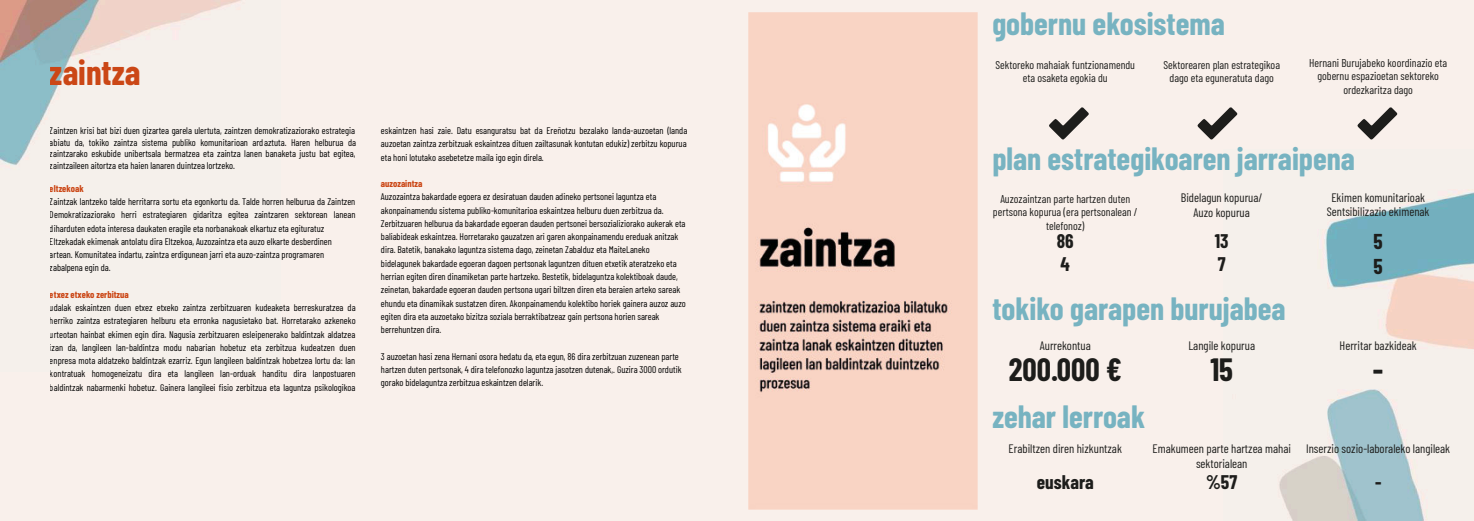
<style>
.page{position:relative;width:1474px;height:521px;background:#fff}
.page>*{position:absolute;margin:0;border:0;box-sizing:border-box;transform-origin:0 0}
.t1{font:700 35px "Barlow Condensed";color:#cb4716}
.t2{font:700 31.5px "Barlow Condensed";color:#77b3c1}
.t3{font:700 31.5px "Barlow Condensed";color:#1d1d1b}
.t4{font:700 21px/25.2px "Barlow Condensed";color:#1d1d1b}
.t5{font:700 19.25px/23.1px "Barlow Condensed";color:#1d1d1b}
.t6{font:12.25px/14.7px "Barlow Condensed";color:#1d1d1b;text-align:center}
.t7{font:11.38px/13.7px "Barlow Condensed";color:#1d1d1b;text-align:center}
.t8{font:9.62px/13.2px "Barlow Condensed";color:#000;text-align:justify}
.t9{font:700 9.62px "Barlow Condensed";color:#cb4716}
</style>
<div class="page">
<div style="left:0;top:0;width:1473px;height:521px;background:#f9f0eb"></div>
<img style="left:0;top:1px;width:280px;height:371px">
<img style="left:1223px;top:149px;width:250px;height:372px">
<img style="left:748px;top:13px;width:229px;height:496px">
<svg style="left:1357px;top:107px;width:40px;height:33px"></svg>
<svg style="left:1048px;top:107px;width:41px;height:33px"></svg>
<svg style="left:1197px;top:107px;width:40px;height:33px"></svg>
<h1 class="t1" style="left:50px;top:47px;width:92px">zaintza</h1>
<p class="t8" style="left:50px;top:124px;width:308px;line-height:11.5px">Zaintzen krisi bat bizi duen gizartea garela ulertuta, zaintzen demokratizaziorako estrategia abiatu da, tokiko zaintza sistema publiko komunitarioan ardaztuta. Haren helburua da zaintzarako eskubide unibertsala bermatzea eta zaintza lanen banaketa justu bat egitea, zaintzaileen aitortza eta haien lanaren duintzea lortzeko.</p>
<p class="t9" style="left:50px;top:181px;width:35px">eltzekoak</p>
<p class="t8" style="left:50px;top:195px;width:307px;text-align:left">Zaintzak lantzeko talde herritarra sortu eta egonkortu da. Talde horren helburua da Zaintzen Demokratizaziorako herri estrategiaren gidaritza egitea zaintzaren sektorean lanean diharduten edota interesa daukaten eragile eta norbanakoak elkartuz eta egituratuz Eltzekadak ekimenak antolatu dira Eltzekoa, Auzozaintza eta auzo elkarte desberdinen artean. Komunitatea indartu, zaintza erdigunean jarri eta auzo-zaintza programaren zabalpena egin da.</p>
<p class="t9" style="left:50px;top:288px;width:81px">etxez etxeko zerbitzua</p>
<p class="t8" style="left:50px;top:301px;width:307px">udalak eskaintzen duen etxez etxeko zaintza zerbitzuaren kudeaketa berreskuratzea da herriko zaintza estrategiaren helburu eta erronka nagusietako bat. Horretarako azkeneko urteotan hainbat ekimen egin dira. Nagusia zerbitzuaren esleipenerako baldintzak aldatzea izan da, langileen lan-baldintza modu nabarian hobetuz eta zerbitzua kudeatzen duen enpresa mota aldatzeko baldintzak ezarriz. Egun langileen baldintzak hobetzea lortu da: lan kontratuak homogeneizatu dira eta langileen lan-orduak handitu dira lanpostuaren baldintzak nabarmenki hobetuz. Gainera langileei fisio zerbitzua eta laguntza psikologikoa</p>
<p class="t8" style="left:381px;top:124px;width:308px">eskaintzen hasi zaie. Datu esanguratsu bat da Ereñotzu bezalako landa-auzoetan (landa auzoetan zaintza zerbitzuak eskaintzea dituen zailtasunak kontutan edukiz) zerbitzu kopurua eta honi lotutako asebetetze maila igo egin direla.</p>
<p class="t9" style="left:381px;top:177px;width:43px">auzozaintza</p>
<p class="t8" style="left:381px;top:190px;width:306px;text-align:left">Auzozaintza bakardade egoera ez desiratuan dauden adineko pertsonei laguntza eta akonpainamendu sistema publiko-komunitarioa eskaintzea helburu duen zerbitzua da.<br>Zerbitzuaren helburua da bakardade egoeran dauden pertsonei bersozializiorako aukerak eta baliabideak eskaintzea. Horretarako gauzatzen ari garen akonpainamendu ereduak anitzak dira. Batetik, banakako laguntza sistema dago, zeinetan Zabalduz eta MaiteLaneko bidelagunek bakardade egoeran dagoen pertsonak laguntzen dituen etxetik ateratzeko eta herrian egiten diren dinamiketan parte hartzeko. Bestetik, bidelaguntza kolektiboak daude, zeinetan, bakardade egoeran dauden pertsona ugari biltzen diren eta beraien arteko sareak ehundu eta dinamikak sustatzen diren. Akonpainamendu kolektibo horiek gainera auzoz auzo egiten dira eta auzoetako bizitza soziala berraktibatzeaz gain pertsona horien sareak berrehuntzen dira.</p>
<p class="t8" style="left:381px;top:349px;width:302px;text-align:left">3 auzoetan hasi zena Hernani osora hedatu da, eta egun, 86 dira zerbitzuan zuzenean parte hartzen duten pertsonak, 4 dira telefonozko laguntza jasotzen dutenak,. Guzira 3000 ordutik gorako bidelaguntza zerbitzua eskaintzen delarik.</p>
<h2 class="t2" style="left:992px;top:3px;width:234px">gobernu ekosistema</h2>
<p class="t7" style="left:995px;top:57px;width:141px">Sektoreko mahaiak funtzionamendu eta osaketa egokia du</p>
<p class="t7" style="left:1163px;top:57px;width:118px">Sektorearen plan estrategikoa dago eta eguneratuta dago</p>
<p class="t7" style="left:1309px;top:55px;width:139px">Hernani Burujabeko koordinazio eta gobernu espazioetan sektoreko ordezkaritza dago</p>
<h2 class="t2" style="left:992px;top:138px;width:364px">plan estrategikoaren jarraipena</h2>
<p class="t7" style="left:992px;top:191px;width:146px">Auzozaintzan parte hartzen duten pertsona kopurua (era pertsonalean / telefonoz)</p>
<p class="t6" style="left:1180px;top:190px;width:83px">Bidelagun kopurua/<br>Auzo kopurua</p>
<p class="t6" style="left:1326px;top:189px;width:104px">Ekimen komunitarioak<br>Sentsibilizazio ekimenak</p>
<h3 class="t5" style="left:1056px;top:229px;width:18px">86<br>4</h3>
<h3 class="t5" style="left:1214px;top:229px;width:15px">13<br>7</h3>
<h3 class="t4" style="left:1373px;top:228px;width:11px">5<br>5</h3>
<h2 class="t2" style="left:992px;top:288px;width:294px">tokiko garapen burujabea</h2>
<p class="t6" style="left:1039px;top:337px;width:52px">Aurrekontua</p>
<p class="t6" style="left:1188px;top:337px;width:68px">Langile kopurua</p>
<p class="t6" style="left:1339px;top:337px;width:79px">Herritar bazkideak</p>
<h2 class="t3" style="left:1008px;top:349px;width:114px">200.000 €</h2>
<h2 class="t3" style="left:1210px;top:349px;width:24px">15</h2>
<h2 class="t3" style="left:1372px;top:349px;width:12px">-</h2>
<h2 class="t2" style="left:992px;top:396px;width:154px">zehar lerroak</h2>
<p class="t6" style="left:1008px;top:441px;width:115px">Erabiltzen diren hizkuntzak</p>
<p class="t6" style="left:1152px;top:441px;width:140px">Emakumeen parte hartzea mahai sektorialean</p>
<p class="t6" style="left:1306px;top:441px;width:146px">Inserzio sozio-laboraleko langileak</p>
<h3 class="t5" style="left:1036px;top:470px;width:58px">euskara</h3>
<h3 class="t5" style="left:1206px;top:470px;width:33px">%57</h3>
<h3 class="t5" style="left:1374px;top:470px;width:8px">-</h3>
</div>
